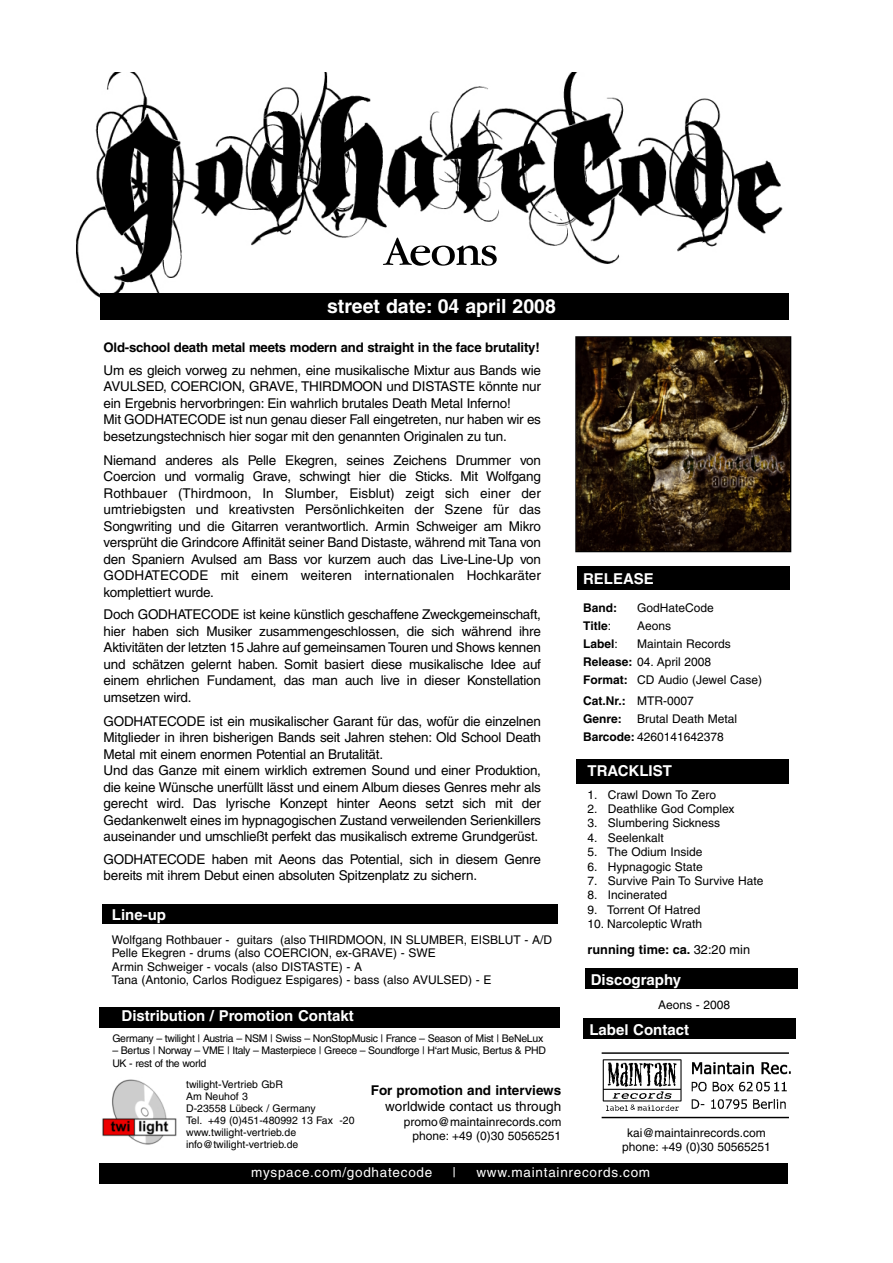
<style>
.page{position:relative;width:893px;height:1263px;background:#fff}
.page>*{position:absolute;margin:0;border:0;box-sizing:border-box;transform-origin:0 0}
.t1{font:42px "Apple Garamond";letter-spacing:-.02em;color:#000;scale:1.32 1}
.t2{font:700 19.5px "Helvetica";color:#fff}
.t3{font:700 15px "Helvetica";color:#fff}
.t4{font:13.5px/16.5px "Helvetica";letter-spacing:-.015em;color:#000}
.t5{font:13.5px "Helvetica";letter-spacing:.055em;color:#fff}
.t6{font:700 13.5px "Helvetica";color:#000}
.t7{font:700 13.2px "Helvetica";letter-spacing:-.015em;color:#000}
.t8{font:700 12.75px "Helvetica";color:#000}
.t9{font:12px/18px "Helvetica";color:#000}
.t10{font:700 12px/18px "Helvetica";color:#000}
.t11{font:10.5px/12.6px "Helvetica";letter-spacing:-.03em;color:#000}
.t12{font:10.5px/12px "Helvetica";color:#000}
.s1{font-weight:400}
.s2{font-weight:700}
</style>
<div class="page">
<div style="left:99px;top:1163px;width:689px;height:21px;background:#000"></div>
<div style="left:99px;top:1007px;width:461px;height:20px;background:#000"></div>
<img style="left:102px;top:1079px;width:75px;height:66px">
<div style="left:576px;top:759px;width:212px;height:25px;background:#000"></div>
<img style="left:76px;top:72px;width:707px;height:226px">
<div style="left:100px;top:293px;width:688px;height:26px;background:#000"></div>
<div style="left:577px;top:566px;width:213px;height:24px;background:#000"></div>
<div style="left:585px;top:968px;width:212px;height:21px;background:#000"></div>
<div style="left:584px;top:1019px;width:212px;height:20px;background:#000"></div>
<img style="left:601px;top:1052px;width:190px;height:67px">
<div style="left:575px;top:336px;width:216px;height:216px;border:2px solid #000"></div>
<img style="left:577px;top:338px;width:213px;height:213px">
<div style="left:102px;top:904px;width:455px;height:19px;background:#000"></div>
<h1 class="t1" style="left:385px;top:226px;width:87px">Aeons</h1>
<h2 class="t2" style="left:327px;top:299px;width:230px">street date: 04 april 2008</h2>
<p class="t7" style="left:104px;top:343px;width:438px">Old-school death metal meets modern and straight in the face brutality!</p>
<p class="t4" style="left:104px;top:363px;width:439px">Um es gleich vorweg zu nehmen, eine musikalische Mixtur aus Bands wie AVULSED, COERCION, GRAVE, THIRDMOON und DISTASTE könnte nur ein Ergebnis hervorbringen: Ein wahrlich brutales Death Metal Inferno!<br>Mit GODHATECODE ist nun genau dieser Fall eingetreten, nur haben wir es besetzungstechnisch hier sogar mit den genannten Originalen zu tun.</p>
<p class="t4" style="left:104px;top:453px;width:439px;text-align:justify">Niemand anderes als Pelle Ekegren, seines Zeichens Drummer von Coercion und vormalig Grave, schwingt hier die Sticks. Mit Wolfgang Rothbauer (Thirdmoon, In Slumber, Eisblut) zeigt sich einer der umtriebigsten und kreativsten Persönlichkeiten der Szene für das Songwriting und die Gitarren verantwortlich. Armin Schweiger am Mikro versprüht die Grindcore Affinität seiner Band Distaste, während mit Tana von den Spaniern Avulsed am Bass vor kurzem auch das Live-Line-Up von GODHATECODE mit einem weiteren internationalen Hochkaräter komplettiert wurde.</p>
<p class="t4" style="left:104px;top:608px;width:439px;text-align:justify">Doch GODHATECODE ist keine künstlich geschaffene Zweckgemeinschaft, hier haben sich Musiker zusammengeschlossen, die sich während ihre Aktivitäten der letzten 15 Jahre auf gemeinsamen Touren und Shows kennen und schätzen gelernt haben. Somit basiert diese musikalische Idee auf einem ehrlichen Fundament, das man auch live in dieser Konstellation umsetzen wird.</p>
<p class="t4" style="left:104px;top:714px;width:439px">GODHATECODE ist ein musikalischer Garant für das, wofür die einzelnen Mitglieder in ihren bisherigen Bands seit Jahren stehen: Old School Death Metal mit einem enormen Potential an Brutalität.<br>Und das Ganze mit einem wirklich extremen Sound und einer Produktion, die keine Wünsche unerfüllt lässt und einem Album dieses Genres mehr als gerecht wird. Das lyrische Konzept hinter Aeons setzt sich mit der Gedankenwelt eines im hypnagogischen Zustand verweilenden Serienkillers auseinander und umschließt perfekt das musikalisch extreme Grundgerüst.</p>
<p class="t4" style="left:104px;top:852px;width:439px">GODHATECODE haben mit Aeons das Potential, sich in diesem Genre bereits mit ihrem Debut einen absoluten Spitzenplatz zu sichern.</p>
<p class="t3" style="left:112px;top:909px;width:56px">Line-up</p>
<p class="t9" style="left:112px;top:934px;width:442px;line-height:13.5px">Wolfgang Rothbauer - guitars (also THIRDMOON, IN SLUMBER, EISBLUT - A/D Pelle Ekegren - drums (also COERCION, ex-GRAVE) - SWE<br>Armin Schweiger - vocals (also DISTASTE) - A<br>Tana (Antonio, Carlos Rodiguez Espigares) - bass (also AVULSED) - E</p>
<p class="t3" style="left:122px;top:1011px;width:234px">Distribution / Promotion Contakt</p>
<p class="t11" style="left:112px;top:1032px;width:432px">Germany – twilight | Austria – NSM | Swiss – NonStopMusic | France – Season of Mist | BeNeLux</p>
<p class="t11" style="left:112px;top:1045px;width:435px">– Bertus | Norway – VME | Italy – Masterpiece | Greece – Soundforge | H‘art Music, Bertus &amp; PHD<br>UK - rest of the world</p>
<p class="t12" style="left:186px;top:1079px;width:170px">twilight-Vertrieb GbR<br>Am Neuhof 3<br>D-23558 Lübeck / Germany<br>Tel. +49 (0)451-480992 13 Fax -20 www.twilight-vertrieb.de info@twilight-vertrieb.de</p>
<p class="t6" style="left:371px;top:1085px;width:192px">For promotion and interviews</p>
<p class="t4" style="left:385px;top:1099px;width:177px">worldwide contact us through</p>
<p class="t9" style="left:404px;top:1115px;width:159px;line-height:14.4px;text-align:right">promo@maintainrecords.com phone: +49 (0)30 50565251</p>
<p class="t3" style="left:583px;top:573px;width:72px">RELEASE</p>
<p class="t10" style="left:583px;top:600px;width:35px">Band:</p>
<p class="t9" style="left:637px;top:600px;width:78px">GodHateCode</p>
<p class="t10" style="left:583px;top:618px;width:29px">Title<span class="s1">:</span></p>
<p class="t9" style="left:637px;top:618px;width:36px">Aeons</p>
<p class="t10" style="left:583px;top:636px;width:36px">Label<span class="s1">:</span></p>
<p class="t9" style="left:583px;top:636px;width:180px;text-indent:54px">Maintain Records<br><span class="s2">Release:</span> 04. April 2008<br><span class="s2">Format:</span> CD Audio (Jewel Case)</p>
<p class="t10" style="left:583px;top:693px;width:112px">Cat.Nr.: <span class="s1">MTR-0007<br></span>Genre:</p>
<p class="t9" style="left:583px;top:711px;width:156px;text-indent:54px">Brutal Death Metal<br><span class="s2">Barcode:</span> 4260141642378</p>
<p class="t3" style="left:588px;top:766px;width:86px">TRACKLIST</p>
<p class="t9" style="left:588px;top:786px;width:130px">1. Crawl Down To Zero</p>
<p class="t9" style="left:588px;top:801px;width:149px">2. Deathlike God Complex</p>
<p class="t9" style="left:588px;top:815px;width:134px">3. Slumbering Sickness</p>
<p class="t9" style="left:588px;top:830px;width:78px">4. Seelenkalt</p>
<p class="t9" style="left:588px;top:844px;width:117px">5. The Odium Inside</p>
<p class="t9" style="left:588px;top:858px;width:117px">6. Hypnagogic State</p>
<p class="t9" style="left:588px;top:873px;width:177px">7. Survive Pain To Survive Hate</p>
<p class="t9" style="left:588px;top:887px;width:81px">8. Incinerated</p>
<p class="t9" style="left:588px;top:902px;width:114px">9. Torrent Of Hatred</p>
<p class="t9" style="left:588px;top:916px;width:116px">10. Narcoleptic Wrath</p>
<p class="t8" style="left:588px;top:945px;width:164px">running time: ca. <span class="s1">32:20 min</span></p>
<p class="t3" style="left:591px;top:974px;width:92px">Discography</p>
<p class="t9" style="left:658px;top:996px;width:74px">Aeons - 2008</p>
<p class="t3" style="left:589px;top:1024px;width:101px">Label Contact</p>
<p class="t9" style="left:622px;top:1127px;width:150px;line-height:14.4px;text-align:center">kai@maintainrecords.com phone: +49 (0)30 50565251</p>
<p class="t5" style="left:251px;top:1167px;width:183px">myspace.com/godhatecode</p>
<p class="t5" style="left:453px;top:1167px;width:5px">|</p>
<p class="t5" style="left:476px;top:1167px;width:175px">www.maintainrecords.com</p>
</div>
